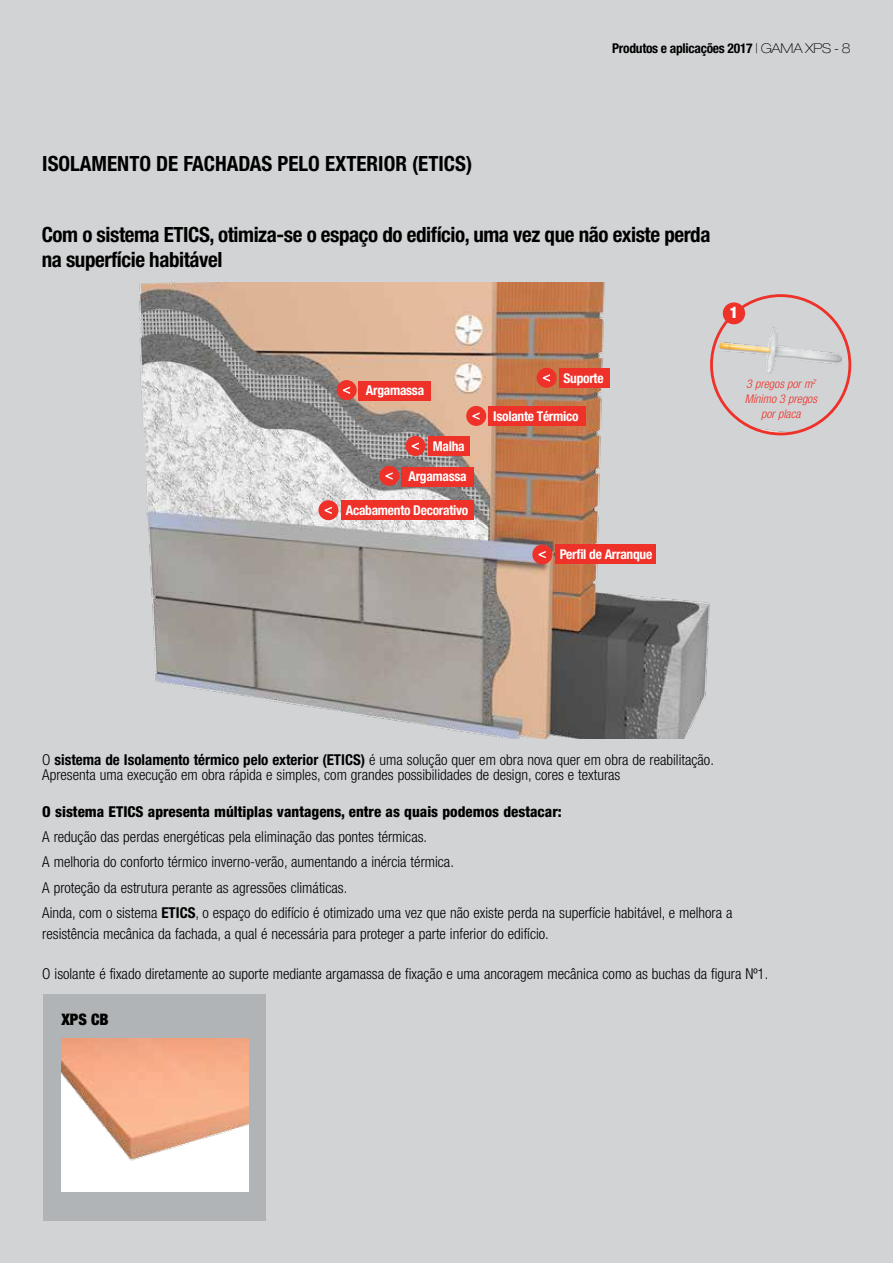
<style>
.page{position:relative;width:893px;height:1263px;background:#d1d3d4}
.page>*{position:absolute;margin:0;border:0;box-sizing:border-box;transform-origin:0 0}
.t1{font:700 condensed 21px/25.2px "Helvetica Neue";letter-spacing:-.02em;color:#000}
.t2{font:700 condensed 21px "Helvetica Neue";color:#000}
.t3{font:900 condensed 15.9px "Helvetica Neue";color:#000}
.t4{font:900 condensed 15.9px "Helvetica Neue";color:#fff}
.t5{font:300 condensed 15px/25.2px "Helvetica Neue";color:#000}
.t6{font:800 condensed 15px "Helvetica Neue";color:#000}
.t7{font:700 condensed 13.5px "Helvetica Neue";letter-spacing:-.02em;color:#fff}
.t8{font:700 condensed 13.5px "Helvetica Neue";letter-spacing:-.02em;color:#000}
.t9{font:italic 300 condensed 12px/15px "Helvetica Neue";color:#ee3129;text-align:center}
.s1{font-weight:100;font-stretch:expanded}
.s2{font-weight:700}
</style>
<div class="page">
<div style="left:44px;top:995px;width:222px;height:226px;background:#b1b4b6"></div>
<img style="left:61px;top:1039px;width:187px;height:153px">
<img style="left:139px;top:283px;width:666px;height:455px">
<div style="left:488px;top:406px;width:97px;height:20px;background:#ee3129"></div>
<div style="left:466px;top:406px;width:20px;height:20px;background:#ee3129;border-radius:50%"></div>
<svg style="left:472px;top:412px;width:8px;height:8px"></svg>
<div style="left:559px;top:368px;width:51px;height:20px;background:#ee3129"></div>
<div style="left:537px;top:368px;width:20px;height:20px;background:#ee3129;border-radius:50%"></div>
<svg style="left:543px;top:374px;width:7px;height:8px"></svg>
<div style="left:359px;top:381px;width:72px;height:20px;background:#ee3129"></div>
<div style="left:337px;top:380px;width:20px;height:20px;background:#ee3129;border-radius:50%"></div>
<svg style="left:343px;top:387px;width:7px;height:7px"></svg>
<div style="left:401px;top:467px;width:72px;height:19px;background:#ee3129"></div>
<div style="left:379px;top:466px;width:20px;height:20px;background:#ee3129;border-radius:50%"></div>
<svg style="left:385px;top:472px;width:8px;height:8px"></svg>
<div style="left:428px;top:436px;width:42px;height:19px;background:#ee3129"></div>
<div style="left:405px;top:436px;width:20px;height:20px;background:#ee3129;border-radius:50%"></div>
<svg style="left:412px;top:442px;width:7px;height:8px"></svg>
<div style="left:341px;top:500px;width:133px;height:20px;background:#ee3129"></div>
<div style="left:318px;top:500px;width:20px;height:20px;background:#ee3129;border-radius:50%"></div>
<svg style="left:325px;top:507px;width:7px;height:7px"></svg>
<div style="left:555px;top:545px;width:101px;height:19px;background:#ee3129"></div>
<div style="left:532px;top:544px;width:20px;height:20px;background:#ee3129;border-radius:50%"></div>
<svg style="left:539px;top:551px;width:7px;height:7px"></svg>
<img style="left:711px;top:296px;width:139px;height:138px;border-radius:69px">
<div style="left:710px;top:294px;width:141px;height:141px;border:3px solid #ee3129;border-radius:50%"></div>
<img style="left:716px;top:324px;width:129px;height:58px">
<div style="left:723px;top:302px;width:22px;height:22px;background:#ee3129;border-radius:50%"></div>
<h1 class="t2" style="left:42px;top:151px;width:431px">ISOLAMENTO DE FACHADAS PELO EXTERIOR (ETICS)</h1>
<p class="t8" style="left:612px;top:40px;width:240px">Produtos e aplicações 2017 <span class="s1">| GAMA XPS - 8</span></p>
<h1 class="t1" style="left:42px;top:222px;width:670px">Com o sistema ETICS, otimiza-se o espaço do edifício, uma vez que não existe perda na superfície habitável</h1>
<p class="t4" style="left:730px;top:303px;width:10px">1</p>
<p class="t7" style="left:366px;top:382px;width:60px">Argamassa</p>
<p class="t7" style="left:433px;top:438px;width:33px">Malha</p>
<p class="t7" style="left:408px;top:468px;width:60px">Argamassa</p>
<p class="t7" style="left:346px;top:502px;width:124px">Acabamento Decorativo</p>
<p class="t7" style="left:563px;top:370px;width:42px">Suporte</p>
<p class="t7" style="left:493px;top:408px;width:87px">Isolante Térmico</p>
<p class="t7" style="left:560px;top:546px;width:94px">Perfil de Arranque</p>
<p class="t9" style="left:745px;top:376px;width:74px">3 pregos por m<sup>2<br></sup>Mínimo 3 pregos por placa</p>
<p class="t5" style="left:42px;top:752px;width:673px;line-height:14.7px">O <span class="s2">sistema de Isolamento térmico pelo exterior (ETICS)</span> é uma solução quer em obra nova quer em obra de reabilitação.<br>Apresenta uma execução em obra rápida e simples, com grandes possibilidades de design, cores e texturas</p>
<p class="t6" style="left:42px;top:802px;width:521px">O sistema ETICS apresenta múltiplas vantagens, entre as quais podemos destacar:</p>
<p class="t5" style="left:42px;top:824px;width:692px">A redução das perdas energéticas pela eliminação das pontes térmicas.<br>A melhoria do conforto térmico inverno-verão, aumentando a inércia térmica.<br>A proteção da estrutura perante as agressões climáticas.<br>Ainda, com o sistema <span class="s2">ETICS</span>, o espaço do edifício é otimizado uma vez que não existe perda na superfície habitável, e melhora a</p>
<p class="t5" style="left:42px;top:921px;width:508px">resistência mecânica da fachada, a qual é necessária para proteger a parte inferior do edifício.</p>
<p class="t5" style="left:42px;top:961px;width:728px">O isolante é fixado diretamente ao suporte mediante argamassa de fixação e uma ancoragem mecânica como as buchas da figura Nº1.</p>
<p class="t3" style="left:61px;top:1009px;width:49px">XPS CB</p>
</div>
